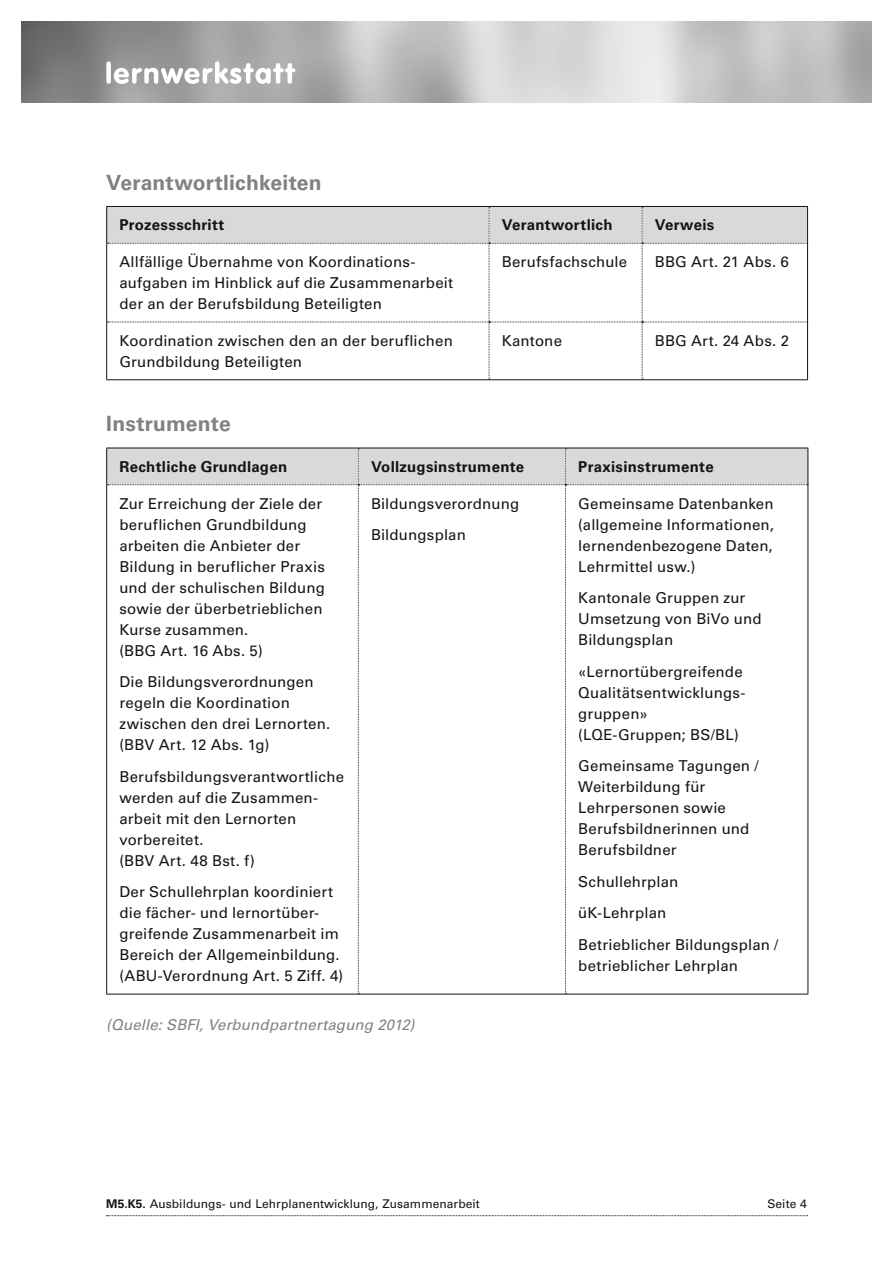
<style>
.page{position:relative;width:893px;height:1263px;background:#fff}
.page>*{position:absolute;margin:0;border:0;box-sizing:border-box;transform-origin:0 0}
.t1{font:700 21px "Univers";letter-spacing:.01em;color:#818181}
.t2{font:15px/21px "Univers";letter-spacing:.015em;color:#131413}
.t3{font:700 15px "Univers";letter-spacing:.02em;color:#131413}
.t4{font:italic 15px "Univers";letter-spacing:.01em;color:#818181}
.t5{font:12px "Univers";letter-spacing:.005em;color:#131413}
.s1{font-weight:700}
</style>
<div class="page">
<svg style="left:107px;top:1215px;width:700px;height:1px"></svg>
<img style="left:21px;top:21px;width:851px;height:81px">
<svg style="left:106px;top:61px;width:189px;height:23px"></svg>
<hr style="left:106px;top:206px;width:383px;height:1px;background:#131413">
<hr style="left:106px;top:207px;width:1px;height:36px;background:#131413">
<hr style="left:106px;top:243px;width:1px;height:79px;background:#131413">
<hr style="left:106px;top:322px;width:1px;height:57px;background:#131413">
<hr style="left:106px;top:379px;width:383px;height:1px;background:#131413">
<svg style="left:107px;top:206px;width:701px;height:174px"></svg>
<hr style="left:106px;top:448px;width:1px;height:37px;background:#131413">
<hr style="left:106px;top:485px;width:1px;height:509px;background:#131413">
<svg style="left:107px;top:448px;width:701px;height:546px"></svg>
<hr style="left:106px;top:994px;width:252px;height:1px;background:#131413">
<hr style="left:358px;top:994px;width:208px;height:1px;background:#131413">
<hr style="left:566px;top:994px;width:242px;height:1px;background:#131413">
<h1 class="t1" style="left:106px;top:170px;width:217px">Verantwortlichkeiten</h1>
<p class="t3" style="left:119px;top:216px;width:106px">Prozessschritt</p>
<p class="t3" style="left:502px;top:216px;width:112px">Verantwortlich</p>
<p class="t3" style="left:655px;top:216px;width:61px">Verweis</p>
<p class="t2" style="left:119px;top:251px;width:335px">Allfällige Übernahme von Koordinations&shy;aufgaben im Hinblick auf die Zusammenarbeit der an der Berufsbildung Beteiligten</p>
<p class="t2" style="left:502px;top:251px;width:127px">Berufsfachschule</p>
<p class="t2" style="left:655px;top:251px;width:135px">BBG Art. 21 Abs. 6</p>
<p class="t2" style="left:119px;top:330px;width:335px">Koordination zwischen den an der beruflichen<br>Grundbildung Beteiligten</p>
<p class="t2" style="left:502px;top:330px;width:62px">Kantone</p>
<p class="t2" style="left:655px;top:330px;width:136px">BBG Art. 24 Abs. 2</p>
<h1 class="t1" style="left:106px;top:411px;width:126px">Instrumente</h1>
<p class="t3" style="left:119px;top:458px;width:169px">Rechtliche Grundlagen</p>
<p class="t3" style="left:371px;top:458px;width:155px">Vollzugsinstrumente</p>
<p class="t3" style="left:578px;top:458px;width:137px">Praxisinstrumente</p>
<p class="t2" style="left:119px;top:493px;width:207px">Zur Erreichung der Ziele der beruflichen Grundbildung arbeiten die Anbieter der<br>Bildung in beruflicher Praxis und der schulischen Bildung sowie der überbetrieblichen<br>Kurse zusammen.<br>(BBG Art. 16 Abs. 5)</p>
<p class="t2" style="left:119px;top:671px;width:212px">Die Bildungsverordnungen regeln die Koordination zwischen den drei Lernorten. (BBV Art. 12 Abs. 1g)</p>
<p class="t2" style="left:119px;top:766px;width:226px">Berufsbildungsverantwortliche werden auf die Zusammen&shy;arbeit mit den Lernorten vorbereitet.<br>(BBV Art. 48 Bst. f)</p>
<p class="t2" style="left:119px;top:881px;width:225px">Der Schullehrplan koordiniert die fächer- und lernortüber&shy;greifende Zusammenarbeit im<br>Bereich der Allgemeinbildung. (ABU-Verordnung Art. 5 Ziff. 4)</p>
<p class="t2" style="left:371px;top:488px;width:150px;line-height:31.5px">Bildungsverordnung<br>Bildungsplan</p>
<p class="t2" style="left:578px;top:493px;width:197px;text-align:justify">Gemeinsame Datenbanken (allgemeine Informationen, lernendenbezogene Daten, Lehrmittel usw.)</p>
<p class="t2" style="left:578px;top:587px;width:185px">Kantonale Gruppen zur<br>Umsetzung von BiVo und<br>Bildungsplan</p>
<p class="t2" style="left:578px;top:661px;width:167px">«Lernortübergreifende<br>Qualitätsentwicklungs&shy;gruppen» (LQE-Gruppen; BS/BL)</p>
<p class="t2" style="left:578px;top:755px;width:182px">Gemeinsame Tagungen /<br>Weiterbildung für<br>Lehrpersonen sowie<br>Berufsbildnerinnen und<br>Berufsbildner</p>
<p class="t2" style="left:578px;top:866px;width:202px;line-height:31.5px">Schullehrplan<br>üK-Lehrplan<br>Betrieblicher Bildungsplan /</p>
<p class="t2" style="left:578px;top:955px;width:161px">betrieblicher Lehrplan</p>
<p class="t4" style="left:106px;top:1015px;width:310px">(Quelle: SBFI, Verbundpartnertagung 2012)</p>
<p class="t5" style="left:106px;top:1197px;width:375px"><span class="s1">M5.K5.</span> Ausbildungs- und Lehrplanentwicklung, Zusammenarbeit</p>
<p class="t5" style="left:767px;top:1197px;width:41px">Seite 4</p>
</div>
